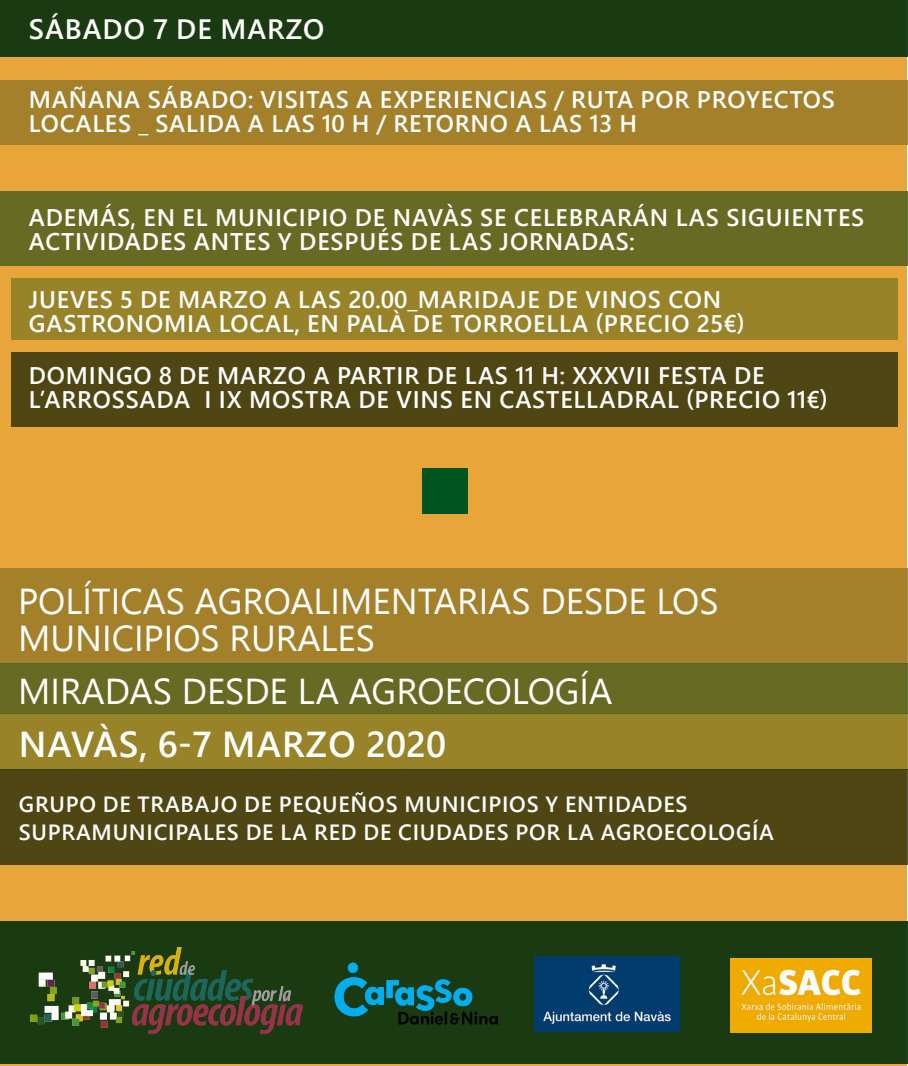
<style>
.page{position:relative;width:908px;height:1066px;background:#fff}
.page>*{position:absolute;margin:0;border:0;box-sizing:border-box;transform-origin:0 0}
.t1{font:600 36px "Segoe UI";letter-spacing:.035em;color:#fff}
.t2{font:600 28px "Segoe UI";letter-spacing:.035em;color:#fff}
.t3{font:600 24px/24px "Segoe UI";letter-spacing:.035em;color:#fff}
.t4{font:600 22px/28px "Segoe UI";letter-spacing:.035em;color:#fff}
</style>
<div class="page">
<div style="left:0;top:0;width:906px;height:1066px;background:#e8a53a"></div>
<div style="left:11px;top:278px;width:886px;height:62px;background:#998328"></div>
<div style="left:11px;top:352px;width:886px;height:74px;background:#4f4614"></div>
<div style="left:0;top:80px;width:906px;height:65px;background:#a4802a"></div>
<div style="left:1px;top:191px;width:906px;height:75px;background:#666a22"></div>
<div style="left:0;top:0;width:906px;height:57px;background:#1a3a11"></div>
<div style="left:0;top:713px;width:907px;height:57px;background:#998328"></div>
<div style="left:1px;top:770px;width:906px;height:95px;background:#4f4614"></div>
<div style="left:1px;top:921px;width:906px;height:143px;background:#1a3a11"></div>
<div style="left:0;top:568px;width:907px;height:95px;background:#a4802a"></div>
<div style="left:0;top:663px;width:907px;height:51px;background:#666a22"></div>
<img style="left:31px;top:947px;width:271px;height:87px">
<img style="left:534px;top:957px;width:145px;height:74px">
<img style="left:730px;top:958px;width:140px;height:74px">
<img style="left:334px;top:963px;width:163px;height:61px">
<div style="left:422px;top:468px;width:46px;height:46px;background:#005521"></div>
<p class="t2" style="left:29px;top:2px;width:297px">SÁBADO 7 DE MARZO</p>
<p class="t3" style="left:29px;top:86px;width:807px">MAÑANA SÁBADO: VISITAS A EXPERIENCIAS / RUTA POR PROYECTOS<br>LOCALES _ SALIDA A LAS 10 H / RETORNO A LAS 13 H</p>
<p class="t3" style="left:29px;top:203px;width:836px">ADEMÁS, EN EL MUNICIPIO DE NAVÀS SE CELEBRARÁN LAS SIGUIENTES<br>ACTIVIDADES ANTES Y DESPUÉS DE LAS JORNADAS:</p>
<p class="t3" style="left:29px;top:285px;width:717px">JUEVES 5 DE MARZO A LAS 20.00_MARIDAJE DE VINOS CON<br>GASTRONOMIA LOCAL, EN PALÀ DE TORROELLA (PRECIO 25€)</p>
<p class="t3" style="left:29px;top:361px;width:800px">DOMINGO 8 DE MARZO A PARTIR DE LAS 11 H: XXXVII FESTA DE<br>L’ARROSSADA I IX MOSTRA DE VINS EN CASTELLADRAL (PRECIO 11€)</p>
<h1 class="t1" style="left:19px;top:710px;width:429px">NAVÀS, 6-7 MARZO 2020</h1>
<p class="t4" style="left:19px;top:788px;width:756px">GRUPO DE TRABAJO DE PEQUEÑOS MUNICIPIOS Y ENTIDADES<br>SUPRAMUNICIPALES DE LA RED DE CIUDADES POR LA AGROECOLOGÍA</p>
</div>
